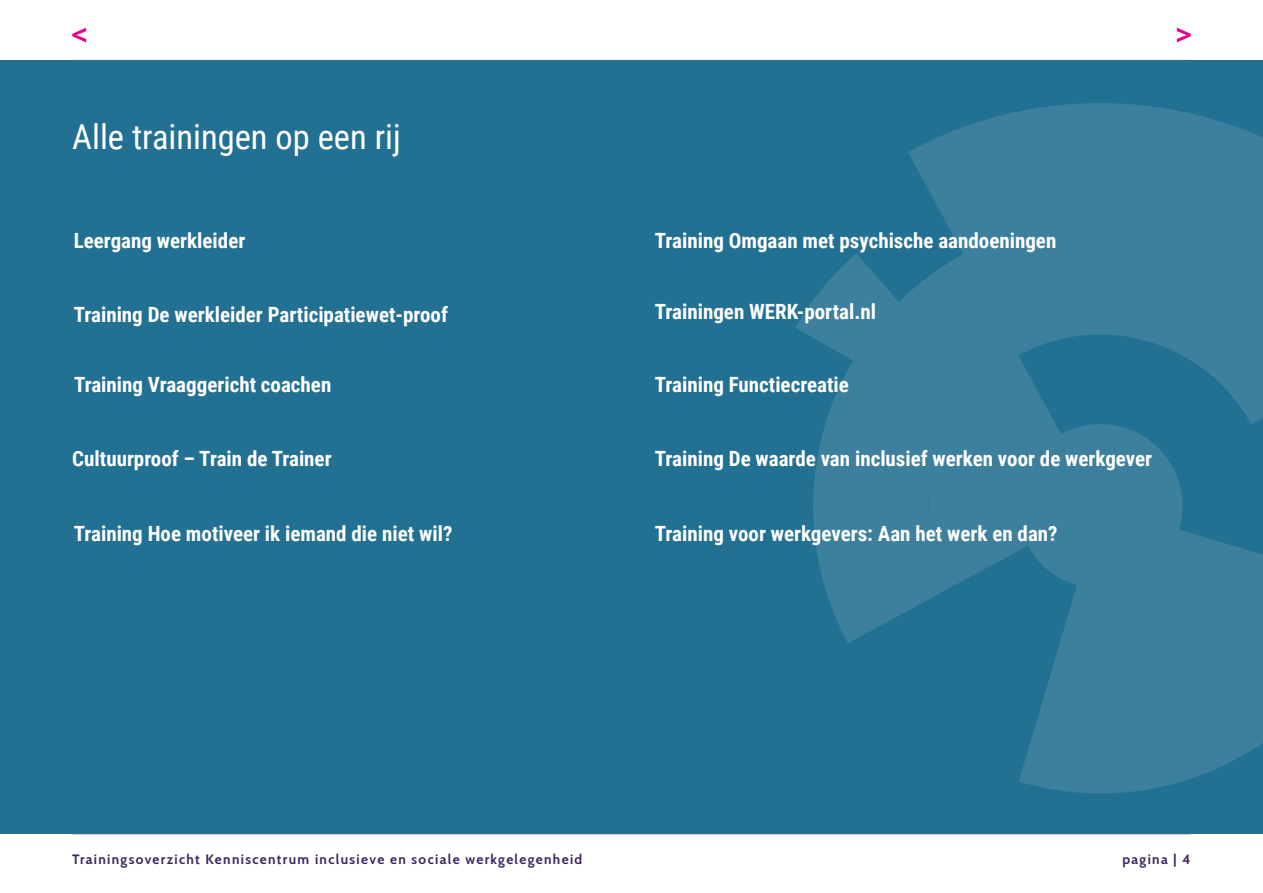
<style>
.page{position:relative;width:1263px;height:893px;background:#fff}
.page>*{position:absolute;margin:0;border:0;box-sizing:border-box;transform-origin:0 0}
.Tussenkop{font:34.5px "Roboto Condensed";color:#fff}
.Tussenkop-2{font:700 21px "Roboto Condensed";color:#fff}
.t1{font:700 13.5px "Cabin";letter-spacing:.1em;color:#3d2562}
</style>
<div class="page">
<hr style="left:72px;top:834px;width:1119px;height:1px;background:#bcbec0">
<svg style="left:1177px;top:28px;width:14px;height:14px"></svg>
<svg style="left:72px;top:28px;width:14px;height:14px"></svg>
<div style="left:0;top:60px;width:1117px;height:774px;background:#227092"></div>
<div style="left:679px;top:60px;width:584px;height:774px;background:#227092"></div>
<svg style="left:1019px;top:684px;width:244px;height:110px;fill:#3c809e"></svg>
<svg style="left:908px;top:103px;width:355px;height:150px;fill:#3c809e"></svg>
<div style="left:963px;top:178px;width:300px;height:75px;background:#3c809e"></div>
<svg style="left:796px;top:253px;width:467px;height:431px"></svg>
<p class="Tussenkop" style="left:72px;top:113px;width:330px">Alle trainingen op een rij</p>
<p class="Tussenkop-2" style="left:74px;top:226px;width:173px">Leergang werkleider</p>
<p class="Tussenkop-2" style="left:655px;top:226px;width:403px">Training Omgaan met psychische aandoeningen</p>
<p class="Tussenkop-2" style="left:74px;top:300px;width:376px">Training De werkleider Participatiewet-proof</p>
<p class="Tussenkop-2" style="left:655px;top:297px;width:223px">Trainingen WERK-portal.nl</p>
<p class="Tussenkop-2" style="left:74px;top:370px;width:259px">Training Vraaggericht coachen</p>
<p class="Tussenkop-2" style="left:655px;top:369px;width:195px">Training Functiecreatie</p>
<p class="Tussenkop-2" style="left:72px;top:443px;width:261px">Cultuurproof – Train de Trainer</p>
<p class="Tussenkop-2" style="left:655px;top:444px;width:499px">Training De waarde van inclusief werken voor de werkgever</p>
<p class="Tussenkop-2" style="left:74px;top:519px;width:380px">Training Hoe motiveer ik iemand die niet wil?</p>
<p class="Tussenkop-2" style="left:655px;top:519px;width:404px">Training voor werkgevers: Aan het werk en dan?</p>
<p class="t1" style="left:72px;top:849px;width:511px">Trainingsoverzicht Kenniscentrum inclusieve en sociale werkgelegenheid</p>
<p class="t1" style="left:1122px;top:849px;width:70px">pagina | 4</p>
</div>
